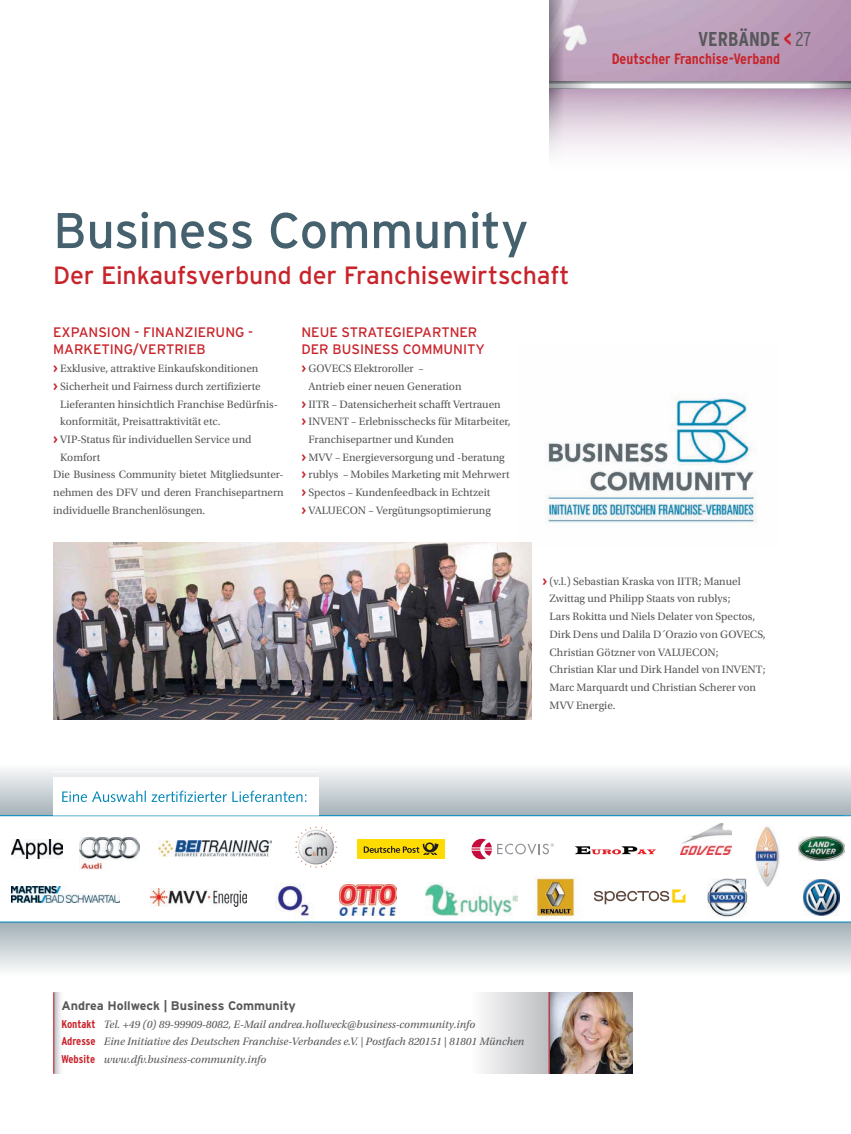
<style>
.page{position:relative;width:851px;height:1134px;background:#fff}
.page>*{position:absolute;margin:0;border:0;box-sizing:border-box;transform-origin:0 0}
.t1{font:50px "Interstate";letter-spacing:-.015em;color:#46616e}
.t2{font:25px "Interstate";letter-spacing:-.01em;color:#c8242b}
.t3{font:700 condensed 20px "Interstate";color:#57585a}
.t4{font:700 condensed 15px "Interstate";letter-spacing:-.005em;color:#c8242b}
.t5{font:13.75px "Interstate";color:#c8242b}
.t6{font:700 12.5px "Interstate";color:#57585a}
.t7{font:11.25px/17.8px "Utopia Std";color:#57585a}
.t8{font:italic 11.25px/17.8px "Utopia Std";color:#57585a}
.s1{font-size:20.62px;color:#c8242b}
.s2{font-weight:300}
.s3{font-family:"Meta";font-weight:700;color:#c8242b}
.s4{font-family:"Interstate";font-weight:700;font-style:normal;font-stretch:condensed;color:#c8242b}
</style>
<div class="page">
<svg style="left:549px;top:0;width:14px;height:164px;background:#baadbb"></svg>
<svg style="left:549px;top:84px;width:43px;height:3px"></svg>
<svg style="left:810px;top:84px;width:40px;height:3px"></svg>
<hr style="left:549px;top:81px;width:301px;height:3px;background:#939598">
<hr style="left:549px;top:87px;width:301px;height:2px;background:#939598">
<div style="left:0;top:763px;width:850px;height:53px;background:linear-gradient(to bottom,#fefefe,#a3b1b7)"></div>
<div style="left:0;top:922px;width:850px;height:53px;background:linear-gradient(to bottom,#a1afb5,#fcfcfc)"></div>
<svg style="left:471px;top:839px;width:82px;height:20px"></svg>
<img style="left:266px;top:885px;width:48px;height:37px">
<img style="left:535px;top:877px;width:40px;height:42px">
<svg style="left:593px;top:889px;width:92px;height:15px"></svg>
<img style="left:80px;top:837px;width:60px;height:32px">
<img style="left:803px;top:879px;width:36px;height:36px">
<img style="left:15px;top:839px;width:48px;height:20px">
<img style="left:11px;top:840px;width:52px;height:18px">
<img style="left:158px;top:841px;width:113px;height:15px">
<div style="left:357px;top:839px;width:87px;height:19px;background:#ffdc01"></div>
<svg style="left:363px;top:842px;width:75px;height:13px"></svg>
<hr style="left:0;top:922px;width:850px;height:1px;background:#0087b8">
<img style="left:575px;top:846px;width:81px;height:8px">
<img style="left:798px;top:837px;width:46px;height:24px">
<img style="left:339px;top:885px;width:57px;height:30px">
<img style="left:707px;top:878px;width:41px;height:39px">
<img style="left:11px;top:886px;width:109px;height:17px">
<hr style="left:0;top:815px;width:850px;height:1px;background:#0087b8">
<img style="left:294px;top:826px;width:44px;height:43px">
<img style="left:680px;top:824px;width:51px;height:30px">
<img style="left:755px;top:826px;width:25px;height:61px">
<img style="left:150px;top:888px;width:96px;height:18px">
<img style="left:425px;top:882px;width:92px;height:34px">
<div style="left:53px;top:777px;width:266px;height:38px;background:#fff"></div>
<svg style="left:62px;top:790px;width:244px;height:12px"></svg>
<hr style="left:53px;top:771px;width:266px;height:1px;background:#fff">
<hr style="left:0;top:816px;width:843px;height:1px;background:#0087b8">
<img style="left:560px;top:992px;width:72px;height:82px">
<div style="left:470px;top:992px;width:79px;height:82px;background:linear-gradient(to right,#fff,#bdbec1)"></div>
<svg style="left:549px;top:992px;width:11px;height:82px"></svg>
<hr style="left:53px;top:992px;width:1px;height:82px;background:#c8242b">
<svg style="left:54px;top:992px;width:7px;height:82px"></svg>
<hr style="left:548px;top:992px;width:1px;height:82px;background:#c8242b">
<img style="left:531px;top:397px;width:226px;height:149px">
<img style="left:53px;top:542px;width:478px;height:177px">
<h3 class="t3" style="left:698px;top:28px;width:115px">Verbände <span class="s1">&lt;</span> <span class="s2">27</span></h3>
<h3 class="t4" style="left:611px;top:50px;width:170px">Deutscher Franchise-Verband</h3>
<h1 class="t1" style="left:53px;top:202px;width:477px">BUSINESS COMMUNITY</h1>
<h2 class="t2" style="left:53px;top:261px;width:518px">DER EINKAUFSVERBUND DER FRANCHISEWIRTSCHAFT</h2>
<p class="t5" style="left:53px;top:324px;width:18px">EXPANSION</p>
<p class="t5" style="left:134px;top:324px;width:26px">- FINANZIERUN</p>
<p class="t5" style="left:235px;top:324px;width:19px">G -</p>
<p class="t5" style="left:53px;top:342px;width:21px">MARKETIN</p>
<p class="t5" style="left:124px;top:342px;width:34px">G/VERTRIEB</p>
<p class="t7" style="left:53px;top:360px;width:207px"><span class="s3">&gt;</span> Exklusive, attraktive Einkaufskonditionen</p>
<p class="t7" style="left:53px;top:377px;width:209px"><span class="s3">&gt;</span> Sicherheit und Fairness durch zertifizierte</p>
<p class="t7" style="left:60px;top:395px;width:219px">Lieferanten hinsichtlich Franchise Bedürfnis-</p>
<p class="t7" style="left:60px;top:413px;width:162px">konformität, Preisattraktivität etc.</p>
<p class="t7" style="left:53px;top:431px;width:200px"><span class="s3">&gt;</span> VIP-Status für individuellen Service und</p>
<p class="t7" style="left:60px;top:448px;width:41px">Komfort</p>
<p class="t7" style="left:53px;top:466px;width:232px">Die Business Community bietet Mitgliedsunter-</p>
<p class="t7" style="left:53px;top:484px;width:232px">nehmen des DFV und deren Franchisepartnern</p>
<p class="t7" style="left:53px;top:501px;width:154px">individuelle Branchenlösungen.</p>
<p class="t5" style="left:301px;top:324px;width:19px">NEUE</p>
<p class="t5" style="left:341px;top:324px;width:13px">STRATE</p>
<p class="t5" style="left:392px;top:324px;width:19px">GIEPARTNER</p>
<p class="t5" style="left:301px;top:342px;width:10px">DER</p>
<p class="t5" style="left:332px;top:342px;width:19px">BUSINESS</p>
<p class="t5" style="left:403px;top:342px;width:19px">COMMUNITY</p>
<p class="t7" style="left:301px;top:360px;width:124px"><span class="s3">&gt;</span> GOVECS Elektroroller –</p>
<p class="t7" style="left:308px;top:377px;width:155px">Antrieb einer neuen Generation</p>
<p class="t7" style="left:301px;top:395px;width:201px"><span class="s3">&gt;</span> IITR – Datensicherheit schafft Vertrauen</p>
<p class="t7" style="left:301px;top:413px;width:211px"><span class="s3">&gt;</span> INVENT – Erlebnisschecks für Mitarbeiter,</p>
<p class="t7" style="left:308px;top:431px;width:147px">Franchisepartner und Kunden</p>
<p class="t7" style="left:301px;top:448px;width:205px"><span class="s3">&gt;</span> MVV – Energieversorgung und -beratung</p>
<p class="t7" style="left:301px;top:466px;width:209px"><span class="s3">&gt;</span> rublys – Mobiles Marketing mit Mehrwert</p>
<p class="t7" style="left:301px;top:484px;width:190px"><span class="s3">&gt;</span> Spectos – Kundenfeedback in Echtzeit</p>
<p class="t7" style="left:301px;top:501px;width:191px"><span class="s3">&gt;</span> VALUECON – Vergütungsoptimierung</p>
<p class="t7" style="left:549px;top:572px;width:218px;text-indent:-7px"><span class="s3">&gt;</span> (v.l.) Sebastian Kraska von IITR; Manuel Zwittag und Philipp Staats von rublys;<br>Lars Rokitta und Niels Delater von Spectos, Dirk Dens und Dalila D´Orazio von GOVECS, Christian Götzner von VALUECON; Christian Klar und Dirk Handel von INVENT; Marc Marquardt und Christian Scherer von MVV Energie.</p>
<p class="t6" style="left:61px;top:998px;width:236px">Andrea Hollweck | Business Community</p>
<p class="t8" style="left:61px;top:1015px;width:464px"><span class="s4">Kontakt</span> Tel. +49 (0) 89-99909-8082, E-Mail andrea.hollweck@business-community.info<br><span class="s4">Adresse</span> Eine Initiative des Deutschen Franchise-Verbandes e.V. | Postfach 820151 | 81801 München<br><span class="s4">Website</span> www.dfv.business-community.info</p>
</div>
